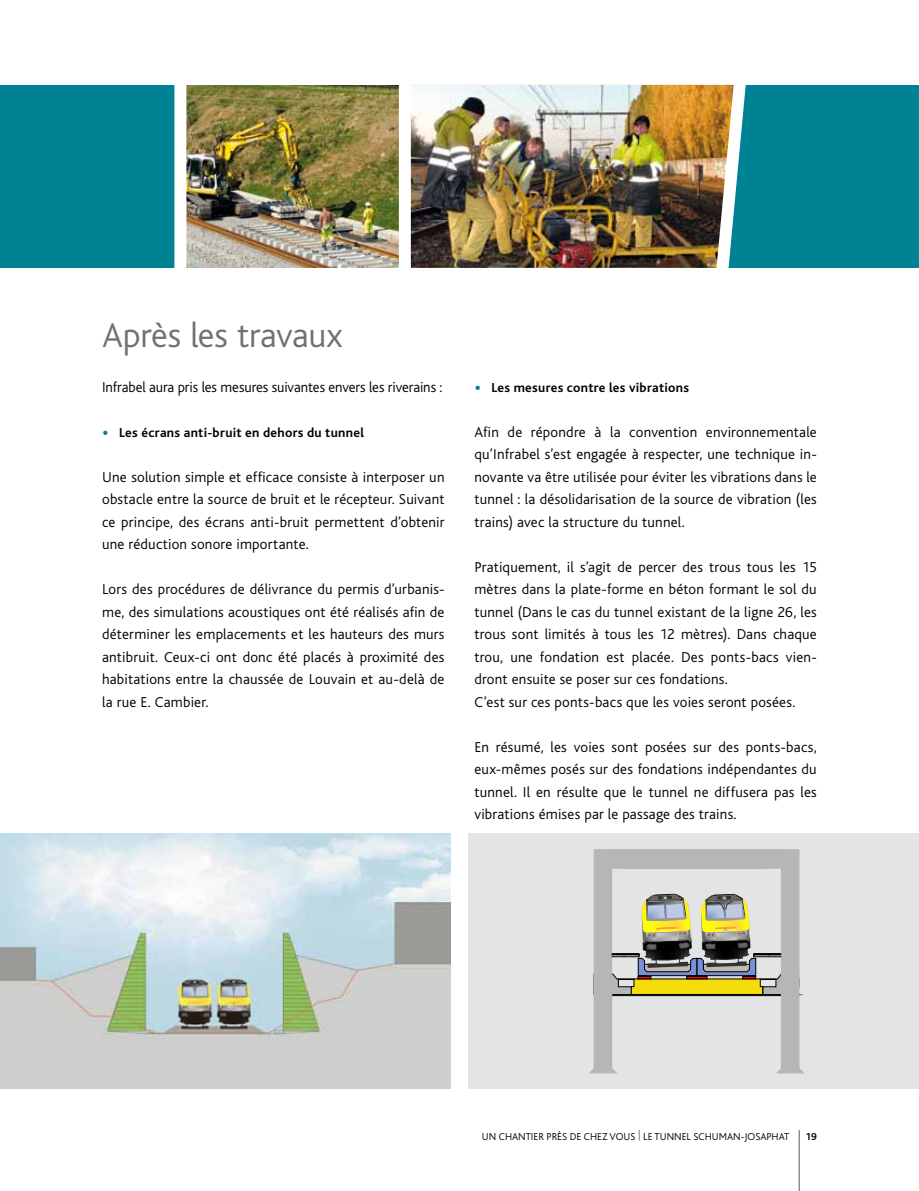
<style>
.page{position:relative;width:919px;height:1191px;background:#fff}
.page>*{position:absolute;margin:0;border:0;box-sizing:border-box;transform-origin:0 0}
.t1{font:300 36px "Bliss";letter-spacing:-.005em;color:#707172}
.t2{font:300 15px/22.5px "Bliss";letter-spacing:.015em;color:#000;text-align:justify}
.t3{font:300 15px "Bliss";letter-spacing:-.005em;color:#000}
.t4{font:700 13.5px "Bliss";letter-spacing:.02em;color:#000}
.t5{font:300 10.5px "Bliss";color:#000}
.t6{font:700 10.5px "Bliss";color:#000}
.s1{font-weight:300;font-size:22.5px;color:#008295}
.s2{color:#58585a}
</style>
<div class="page">
<div style="left:680px;top:85px;width:238px;height:183px;background:#008295"></div>
<img style="left:411px;top:85px;width:297px;height:183px">
<img style="left:708px;top:84px;width:38px;height:184px">
<div style="left:468px;top:833px;width:450px;height:256px;background:#e3e4e4"></div>
<svg style="left:589px;top:849px;width:215px;height:224px"></svg>
<svg style="left:593px;top:893px;width:206px;height:102px"></svg>
<img style="left:0;top:833px;width:451px;height:256px">
<div style="left:0;top:85px;width:179px;height:183px;background:#008295"></div>
<img style="left:186px;top:85px;width:213px;height:183px">
<div style="left:174px;top:71px;width:12px;height:207px;background:#fff"></div>
<hr style="left:798px;top:1130px;width:1px;height:61px;background:#58585a">
<h1 class="t1" style="left:102px;top:316px;width:242px">Après les travaux</h1>
<p class="t3" style="left:102px;top:379px;width:342px">Infrabel aura pris les mesures suivantes envers les riverains :</p>
<p class="t4" style="left:102px;top:425px;width:263px"><span class="s1">•</span> Les écrans anti-bruit en dehors du tunnel</p>
<p class="t2" style="left:102px;top:466px;width:344px">U ne solution simple et efficace consiste à interposer un obstacle entre la source de bruit et le récepteur. Suivant ce principe, des écrans anti-bruit permettent d’obtenir une réduction sonore importante.</p>
<p class="t2" style="left:102px;top:578px;width:344px">Lors des procédures de délivrance du permis d’urbanis&shy;me, des simulations acoustiques ont été réalisés afin de déterminer les emplacements et les hauteurs des murs antibruit. Ceux-ci ont donc été placés à proximité des habitations entre la chaussée de Louvain et au-delà de la rue E. Cambier.</p>
<p class="t4" style="left:474px;top:380px;width:216px"><span class="s1">•</span> Les mesures contre les vibrations</p>
<p class="t2" style="left:474px;top:421px;width:344px">Afin de répondre à la convention environnementale qu’Infrabel s’est engagée à respecter, une technique in&shy;novante va être utilisée pour éviter les vibrations dans le tunnel : la désolidarisation de la source de vibration (les trains) avec la structure du tunnel.</p>
<p class="t2" style="left:474px;top:556px;width:344px;text-align:left">Pratiquement, il s’agit de percer des trous tous les 15 mètres dans la plate-forme en béton formant le sol du tunnel (Dans le cas du tunnel existant de la ligne 26, les trous sont limités à tous les 12 mètres). Dans chaque trou, une fondation est placée. Des ponts-bacs vien&shy;dront ensuite se poser sur ces fondations.<br>C’est sur ces ponts-bacs que les voies seront posées.</p>
<p class="t2" style="left:474px;top:736px;width:344px">En résumé, les voies sont posées sur des ponts-bacs, eux-mêmes posés sur des fondations indépendantes du tunnel. Il en résulte que le tunnel ne diffusera pas les vibrations émises par le passage des trains.</p>
<p class="t5" style="left:482px;top:1130px;width:192px">un chantier près de chez vous <span class="s2">|</span> Le tunnel</p>
<p class="t5" style="left:693px;top:1130px;width:97px">Schuman -Josaphat</p>
<p class="t6" style="left:805px;top:1130px;width:13px">19</p>
</div>
